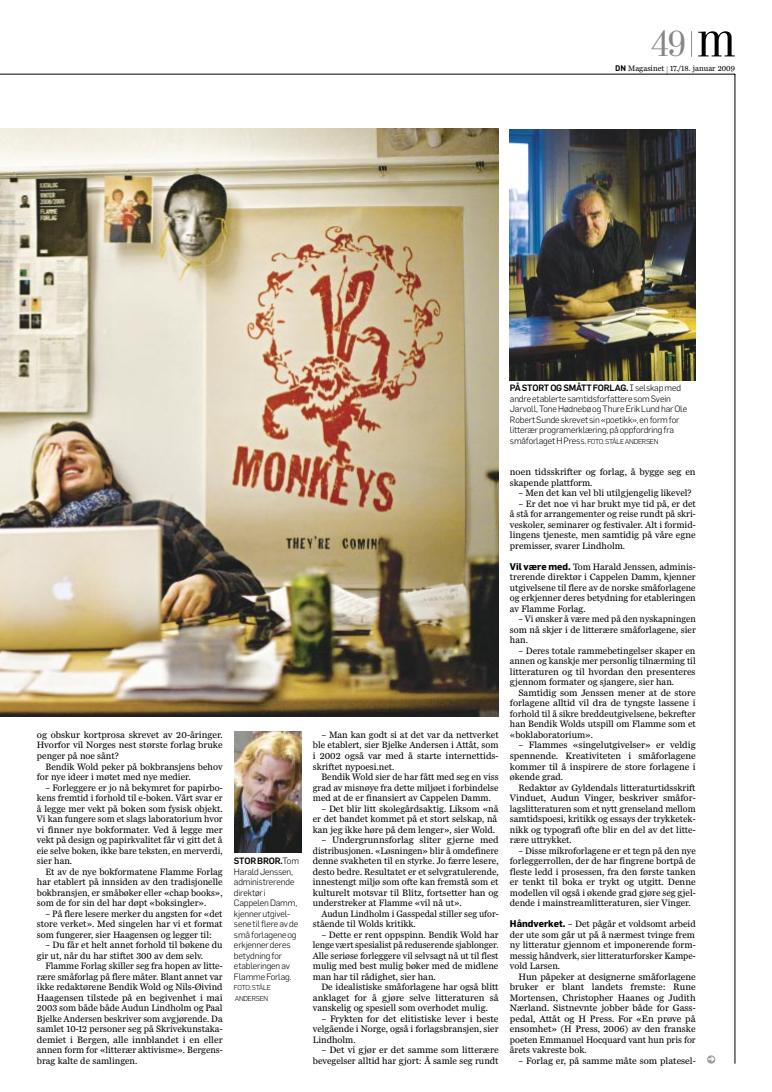
<style>
.page{position:relative;width:772px;height:1092px;background:#fff}
.page>*{position:absolute;margin:0;border:0;box-sizing:border-box;transform-origin:0 0}
.t1{font:36px "Globe Madison Titling Roman";color:#868688}
.t2{font:30px "Miller Daily Two";color:#000;scale:.25 1}
.t3{font:9.5px/10.5px "Miller Daily Two";color:#000;text-align:justify}
.t4{font:300 9px/10.5px "Flama";letter-spacing:-.015em;color:#000}
.t5{font:8px "Miller Daily Two";color:#000}
.t6{font:300 7px/10.5px "Flama";letter-spacing:-.035em;color:#000}
.s1{font-family:"Globe Madison Titling Roman";font-size:50px}
.s2{font-family:"DIN";font-weight:700}
.s3{font-size:10px}
.s4{font-weight:500}
.s5{font-size:7px}
.s6{font-family:"Flama";font-weight:700}
</style>
<div class="page">
<hr style="left:0;top:74px;width:734px;height:1px;background:#000">
<hr style="left:734px;top:74px;width:1px;height:989px;background:#000">
<img style="left:0;top:128px;width:498px;height:589px">
<img style="left:509px;top:130px;width:186px;height:251px">
<img style="left:234px;top:731px;width:67px;height:121px">
<svg style="left:706px;top:1055px;width:8px;height:8px"></svg>
<svg style="left:707px;top:1056px;width:7px;height:5px"></svg>
<h1 class="t1" style="left:651px;top:24px;width:36px">49</h1>
<h2 class="t2" style="left:690px;top:26px;width:179px">| <span class="s1">m</span></h2>
<p class="t5" style="left:614px;top:64px;width:121px"><span class="s2">DN</span> Magasinet <span class="s3">|</span> 17./18. januar 2009</p>
<p class="t3" style="left:37px;top:729px;width:187px">og obskur kortprosa skrevet av 20-åringer.<br>Hvorfor vil Norges nest største forlag bruke penger på noe sånt?</p>
<p class="t3" style="left:37px;top:760px;width:187px;text-indent:9px">Bendik Wold peker på bokbransjens behov for nye ideer i møtet med nye medier.</p>
<p class="t3" style="left:37px;top:781px;width:187px;text-indent:9px">– Forleggere er jo nå bekymret for papirbo&shy;kens fremtid i forhold til e-boken. Vårt svar er å legge mer vekt på boken som fysisk objekt.<br>Vi kan fungere som et slags laboratorium hvor vi finner nye bokformater. Ved å legge mer vekt på design og papirkvalitet får vi gitt det å eie selve boken, ikke bare teksten, en merverdi, sier han.</p>
<p class="t3" style="left:37px;top:865px;width:187px;text-indent:9px">Et av de nye bokformatene Flamme Forlag har etablert på innsiden av den tradisjonelle bokbransjen, er småbøker eller «chap books», som de for sin del har døpt «boksingler».</p>
<p class="t3" style="left:37px;top:907px;width:187px;text-indent:9px">– På flere lesere merker du angsten for «det store verket». Med singelen har vi et format som fungerer, sier Haagensen og legger til:</p>
<p class="t3" style="left:37px;top:939px;width:187px;text-indent:9px">– Du får et helt annet forhold til bøkene du gir ut, når du har stiftet 300 av dem selv.</p>
<p class="t3" style="left:37px;top:960px;width:187px;text-indent:9px">Flamme Forlag skiller seg fra hopen av litte&shy;rære småforlag på flere måter. Blant annet var ikke redaktørene Bendik Wold og Nils-Øivind Haagensen tilstede på en begivenhet i mai 2003 som både både Audun Lindholm og Paal Bjelke Andersen beskriver som avgjørende. Da samlet 10-12 personer seg på Skrivekunstaka&shy;demiet i Bergen, alle innblandet i en eller annen form for «litterær aktivisme». Bergens&shy;brag kalte de samlingen.</p>
<p class="t4" style="left:234px;top:855px;width:66px"><span class="s4">STOR BROR.</span>Tom<br>Harald Jenssen, administrerende direktør i<br>Cappelen Damm, kjenner utgivel&shy;sene til flere av de små forlagene og erkjenner deres betydning for etableringen av<br>Flamme Forlag.</p>
<p class="t6" style="left:234px;top:982px;width:38px">FOTO: STÅLE<br>ANDERSEN</p>
<p class="t3" style="left:312px;top:729px;width:187px;text-indent:9px">– Man kan godt si at det var da nettverket ble etablert, sier Bjelke Andersen i Attåt, som i 2002 også var med å starte internettids&shy;skriftet nypoesi.net.</p>
<p class="t3" style="left:312px;top:771px;width:187px;text-indent:9px">Bendik Wold sier de har fått med seg en viss grad av misnøye fra dette miljøet i forbindelse med at de er finansiert av Cappelen Damm.</p>
<p class="t3" style="left:312px;top:802px;width:187px;text-align:left;text-indent:9px">– Det blir litt skolegårdsaktig. Liksom «nå er det bandet kommet på et stort selskap, nå kan jeg ikke høre på dem lenger», sier Wold.</p>
<p class="t3" style="left:312px;top:834px;width:187px;text-indent:9px">– Undergrunnsforlag sliter gjerne med distribusjonen. «Løsningen» blir å omdefinere denne svakheten til en styrke. Jo færre lesere, desto bedre. Resultatet er et selvgratulerende, innestengt miljø som ofte kan fremstå som et kulturelt motsvar til Blitz, fortsetter han og understreker at Flamme «vil nå ut».</p>
<p class="t3" style="left:312px;top:907px;width:187px;text-indent:9px">Audun Lindholm i Gasspedal stiller seg ufor&shy;stående til Wolds kritikk.</p>
<p class="t3" style="left:312px;top:928px;width:187px;text-indent:9px">– Dette er rent oppspinn. Bendik Wold har lenge vært spesialist på reduserende sjablonger.<br>Alle seriøse forleggere vil selvsagt nå ut til flest mulig med best mulig bøker med de midlene man har til rådighet, sier han.</p>
<p class="t3" style="left:312px;top:981px;width:187px;text-indent:9px">De idealistiske småforlagene har også blitt anklaget for å gjøre selve litteraturen så vanskelig og spesiell som overhodet mulig.</p>
<p class="t3" style="left:312px;top:1012px;width:187px;text-indent:9px">– Frykten for det elitistiske lever i beste velgående i Norge, også i forlagsbransjen, sier Lindholm.</p>
<p class="t3" style="left:312px;top:1044px;width:187px;text-align:right">– Det vi gjør er det samme som litterære bevegelser alltid har gjort: Å samle seg rundt</p>
<p class="t4" style="left:509px;top:382px;width:179px"><span class="s4">PÅSTORT OG SMÅTT FORLAG.</span> I selskap med andre etablerte samtidsforfattere som Svein Jarvoll, Tone Hødnebø og Thure Erik Lund har Ole Robert Sunde skrevet sin «poetikk», en form for litterær programerklæring, på oppfordring fra småforlaget H Press. <span class="s5">FOTO: STÅLE ANDERSEN</span></p>
<p class="t3" style="left:509px;top:466px;width:187px">noen tidsskrifter og forlag, å bygge seg en skapende plattform.</p>
<p class="t3" style="left:518px;top:487px;width:174px">– Men det kan vel bli utilgjengelig likevel?</p>
<p class="t3" style="left:509px;top:498px;width:187px;text-indent:9px">– Er det noe vi har brukt mye tid på, er det å stå for arrangementer og reise rundt på skri&shy;veskoler, seminarer og festivaler. Alt i formid&shy;lingens tjeneste, men samtidig på våre egne premisser, svarer Lindholm.</p>
<p class="t3" style="left:509px;top:561px;width:187px"><span class="s6">Vil være med.</span> Tom Harald Jenssen, adminis&shy;trerende direktør i Cappelen Damm, kjenner utgivelsene til flere av de norske småforlagene og erkjenner deres betydning for etableringen av Flamme Forlag.</p>
<p class="t3" style="left:509px;top:613px;width:187px;text-indent:9px">– Vi ønsker å være med på den nyskapningen som nå skjer i de litterære småforlagene, sier han.</p>
<p class="t3" style="left:509px;top:645px;width:187px;text-indent:9px">– Deres totale rammebetingelser skaper en annen og kanskje mer personlig tilnærming til litteraturen og til hvordan den presenteres gjennom formater og sjangere, sier han.</p>
<p class="t3" style="left:509px;top:687px;width:187px;text-indent:9px">Samtidig som Jenssen mener at de store forlagene alltid vil dra de tyngste lassene i forhold til å sikre breddeutgivelsene, bekrefter han Bendik Wolds utspill om Flamme som et «boklaboratorium».</p>
<p class="t3" style="left:509px;top:739px;width:187px;text-indent:9px">– Flammes «singelutgivelser» er veldig spennende. Kreativiteten i småforlagene kommer til å inspirere de store forlagene i økende grad.</p>
<p class="t3" style="left:509px;top:781px;width:187px;text-indent:9px">Redaktør av Gyldendals litteraturtidsskrift Vinduet, Audun Vinger, beskriver småfor&shy;lagslitteraturen som et nytt grenseland mellom samtidspoesi, kritikk og essays der trykketek&shy;nikk og typografi ofte blir en del av det litte&shy;rære uttrykket.</p>
<p class="t3" style="left:509px;top:844px;width:187px;text-indent:9px">– Disse mikroforlagene er et tegn på den nye forleggerrollen, der de har fingrene bortpå de fleste ledd i prosessen, fra den første tanken er tenkt til boka er trykt og utgitt. Denne modellen vil også i økende grad gjøre seg gjel&shy;dende i mainstreamlitteraturen, sier Vinger.</p>
<p class="t3" style="left:509px;top:918px;width:187px"><span class="s6">Håndverket.</span> – Det pågår et voldsomt arbeid der ute som går ut på å nærmest tvinge frem ny litteratur gjennom et imponerende form&shy;messig håndverk, sier litteraturforsker Kampe&shy;vold Larsen.</p>
<p class="t3" style="left:509px;top:970px;width:187px;text-indent:9px">Hun påpeker at designerne småforlagene bruker er blant landets fremste: Rune Mortensen, Christopher Haanes og Judith Nærland. Sistnevnte jobber både for Gass&shy;pedal, Attåt og H Press. For «En prøve på ensomhet» (H Press, 2006) av den franske poeten Emmanuel Hocquard vant hun pris for årets vakreste bok.</p>
<p class="t3" style="left:518px;top:1054px;width:179px">– Forlag er, på samme måte som platesel-</p>
</div>
